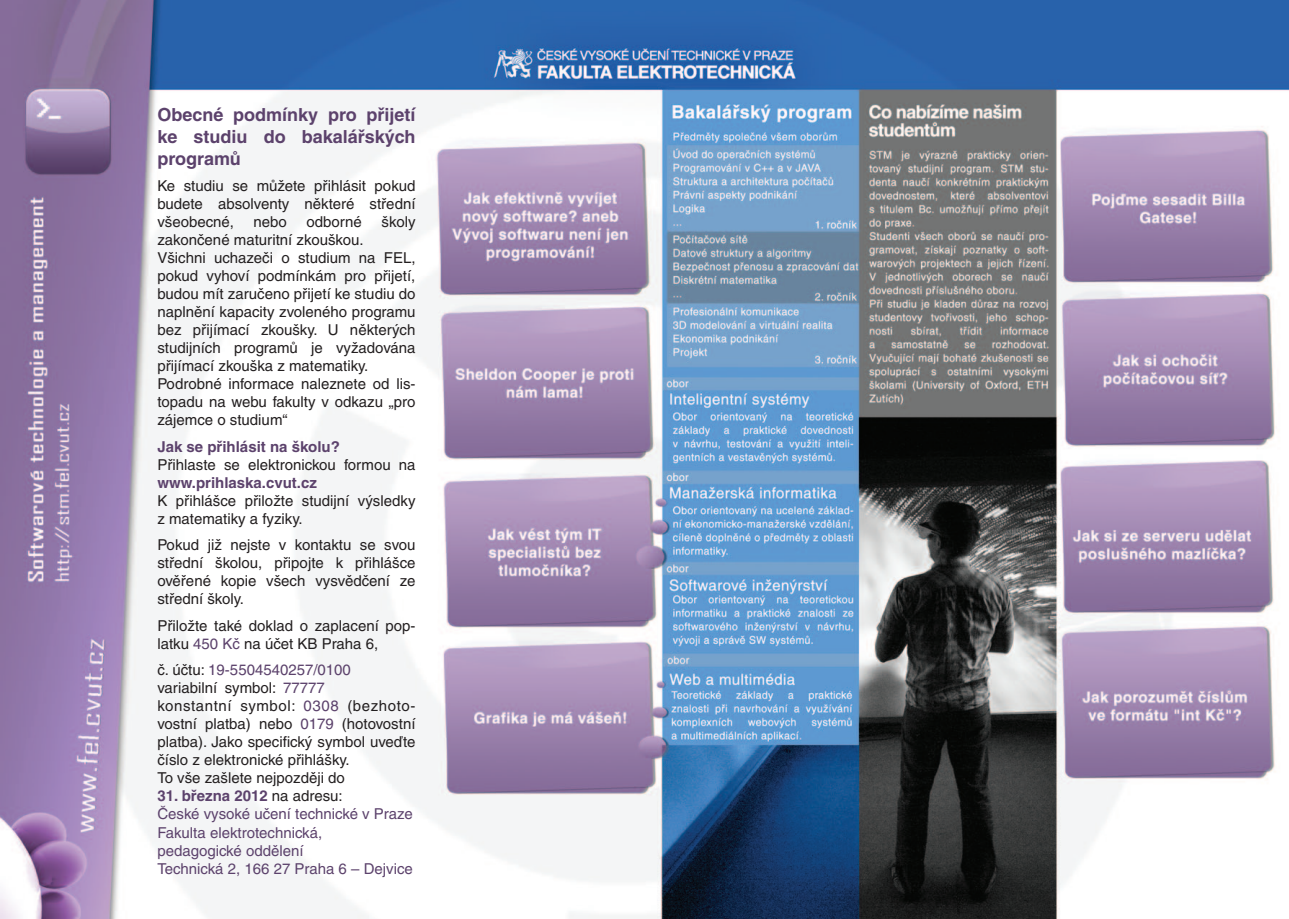
<style>
.page{position:relative;width:1289px;height:919px;background:#fff}
.page>*{position:absolute;margin:0;border:0;box-sizing:border-box;transform-origin:0 0}
.t1{font:700 18px/21.6px "Helvetica CE";color:#5c426c;text-align:justify}
.t2{font:15px/18px "Helvetica CE";color:#231f20}
.t3{font:15px/18px "Helvetica CE";color:#5c426c}
.t4{font:700 15px "Helvetica CE";color:#5c426c}
.s1{color:#5c426c}
.s2{font-weight:700}
.s3{color:#231f20}
</style>
<div class="page">
<img style="left:0;top:0;width:1288px;height:918px">
<p class="t1" style="left:157px;top:104px;width:260px">Obecné podmínky pro přijetí ke studiu do bakalářských programů</p>
<p class="t2" style="left:157px;top:177px;width:259px;text-align:justify">Ke studiu se můžete přihlásit pokud budete absolventy některé střední všeobecné,</p>
<p class="t2" style="left:253px;top:213px;width:35px">nebo</p>
<p class="t2" style="left:306px;top:213px;width:57px">odborné</p>
<p class="t2" style="left:381px;top:213px;width:35px">školy</p>
<p class="t2" style="left:157px;top:231px;width:260px">zakončené maturitní zkouškou.<br>Všichni uchazeči o studium na FEL, pokud vyhoví podmínkám pro přijetí, budou mít zaručeno přijetí ke studiu do naplnění kapacity zvoleného programu bez přijímací zkoušky. U některých studijních programů je vyžadována přijímací zkouška z matematiky.<br>Podrobné informace naleznete od lis&shy;topadu na webu fakulty v odkazu „pro zájemce o studium“</p>
<p class="t4" style="left:157px;top:438px;width:184px">Jak se přihlásit na školu?</p>
<p class="t2" style="left:157px;top:455px;width:259px">Přihlaste se elektronickou formou na</p>
<p class="t4" style="left:157px;top:474px;width:161px">www.prihlaska.cvut.cz</p>
<p class="t2" style="left:157px;top:491px;width:259px">K přihlášce přiložte studijní výsledky z matematiky a fyziky.</p>
<p class="t2" style="left:157px;top:536px;width:260px;text-align:justify">Pokud již nejste v kontaktu se svou střední školou, připojte k přihlášce ověřené kopie všech vysvědčení ze střední školy.</p>
<p class="t2" style="left:157px;top:616px;width:260px">Přiložte také doklad o zaplacení pop&shy;latku <span class="s1">450 Kč</span> na účet KB Praha 6,</p>
<p class="t2" style="left:157px;top:661px;width:260px">č. účtu: <span class="s1">19-5504540257/0100<br></span>variabilní symbol: <span class="s1">77777<br></span>konstantní symbol: <span class="s1">0308</span> (bezhoto&shy;vostní platba) nebo <span class="s1">0179</span> (hotovostní platba). Jako specifický symbol uveďte číslo z elektronické přihlášky.<br>To vše zašlete nejpozději do</p>
<p class="t3" style="left:157px;top:787px;width:257px"><span class="s2">31. března 2012</span> <span class="s3">na adresu:<br></span>České vysoké učení technické v Praze<br>Fakulta elektrotechnická,<br>pedagogické oddělení<br>Technická 2, 166 27 Praha 6 – Dejvice</p>
</div>
